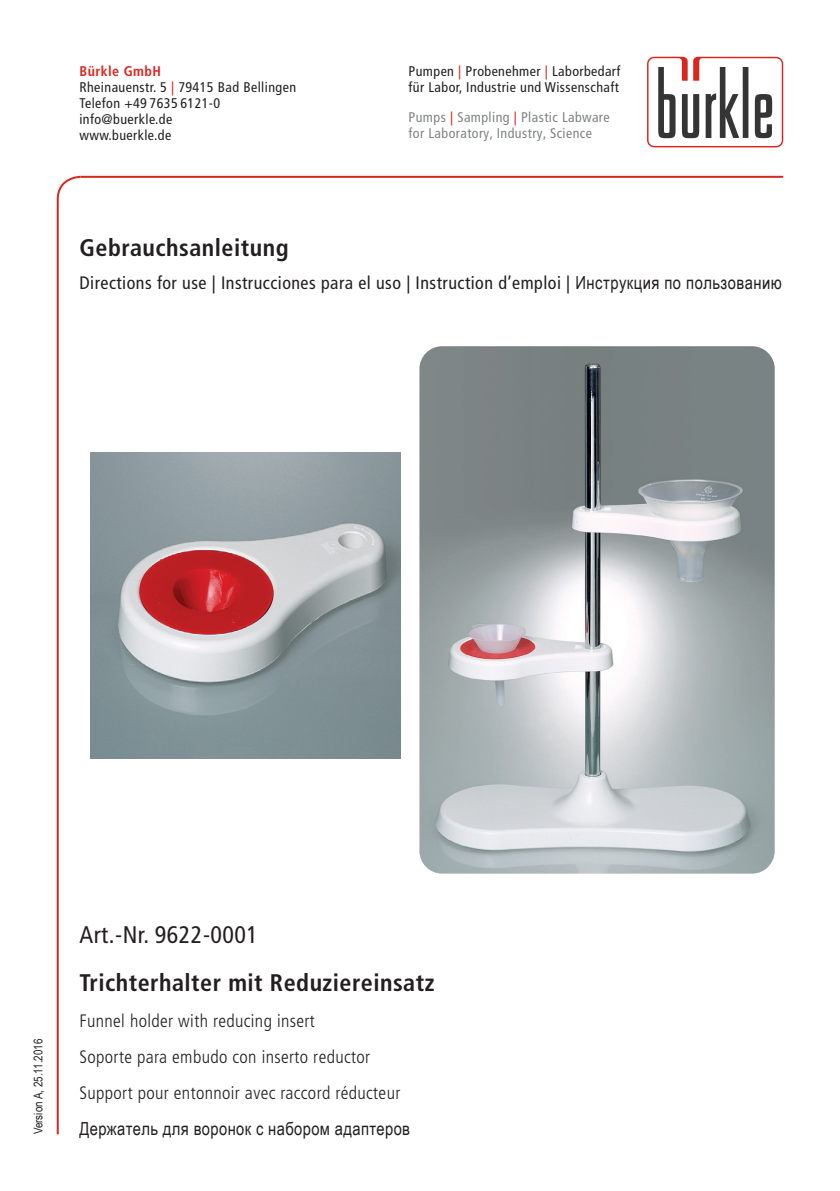
<style>
.page{position:relative;width:840px;height:1191px;background:#fff}
.page>*{position:absolute;margin:0;border:0;box-sizing:border-box;transform-origin:0 0}
.t1{font:700 condensed 24px "Frutiger LT Pro";letter-spacing:.02em;color:#231f20}
.t2{font:condensed 24px "Frutiger LT Pro";letter-spacing:.02em;color:#231f20}
.t3{font:300 condensed 18px/36px "Frutiger LT Pro";letter-spacing:.02em;color:#231f20}
.t4{font:condensed 18px "Frutiger LT Pro";letter-spacing:.025em;color:#231f20}
.t5{font:18px "Arial Narrow";letter-spacing:.02em;color:#231f20}
.t6{font:condensed 14px/16px "Frutiger LT Pro";letter-spacing:.03em;color:#231f20}
.t7{font:condensed 14px/16px "Frutiger LT Pro";letter-spacing:.03em;color:#808285}
.t8{font:12px "Arial Narrow";color:#231f20}
.s1{font-weight:700;color:#d8281e}
.s2{color:#d8281e}
.s3{font-family:"Arial Narrow";font-stretch:normal}
</style>
<div class="page">
<svg style="left:647px;top:57px;width:135px;height:90px"></svg>
<svg style="left:56px;top:175px;width:26px;height:960px"></svg>
<hr style="left:80px;top:176px;width:702px;height:2px;background:#d8281e">
<img style="left:419px;top:346px;width:355px;height:527px">
<img style="left:90px;top:452px;width:310px;height:306px">
<p class="t6" style="left:79px;top:64px;width:218px"><span class="s1">Bürkle GmbH<br></span>Rheinauenstr. 5 <span class="s2">|</span> 79415 Bad Bellingen<br>Telefon +49 7635 6121-0 info@buerkle.de<br>www.buerkle.de</p>
<p class="t6" style="left:408px;top:64px;width:213px">Pumpen <span class="s2">|</span> Probenehmer <span class="s2">|</span> Laborbedarf für Labor, Industrie und Wissenschaft</p>
<p class="t7" style="left:408px;top:109px;width:202px">Pumps <span class="s2">|</span> Sampling <span class="s2">|</span> Plastic Labware for Laboratory, Industry, Science</p>
<h1 class="t1" style="left:79px;top:234px;width:210px">Gebrauchsanleitung</h1>
<p class="t4" style="left:79px;top:272px;width:703px">Directions for use | Instrucciones para el uso | Instruction d’emploi | <span class="s3">Инструкция по пользованию</span></p>
<p class="t8" style="left:29px;top:1134px;width:97px;rotate:-90deg">Version A, 25.11.2016</p>
<h1 class="t2" style="left:79px;top:920px;width:180px">Art.-Nr. 9622-0001</h1>
<h1 class="t1" style="left:79px;top:968px;width:356px">Trichterhalter mit Reduziereinsatz</h1>
<p class="t3" style="left:79px;top:1002px;width:322px">Funnel holder with reducing insert<br>Soporte para embudo con inserto reductor<br>Support pour entonnoir avec raccord réducteur</p>
<p class="t5" style="left:79px;top:1115px;width:332px">Держатель для воронок с набором адаптеров</p>
</div>
